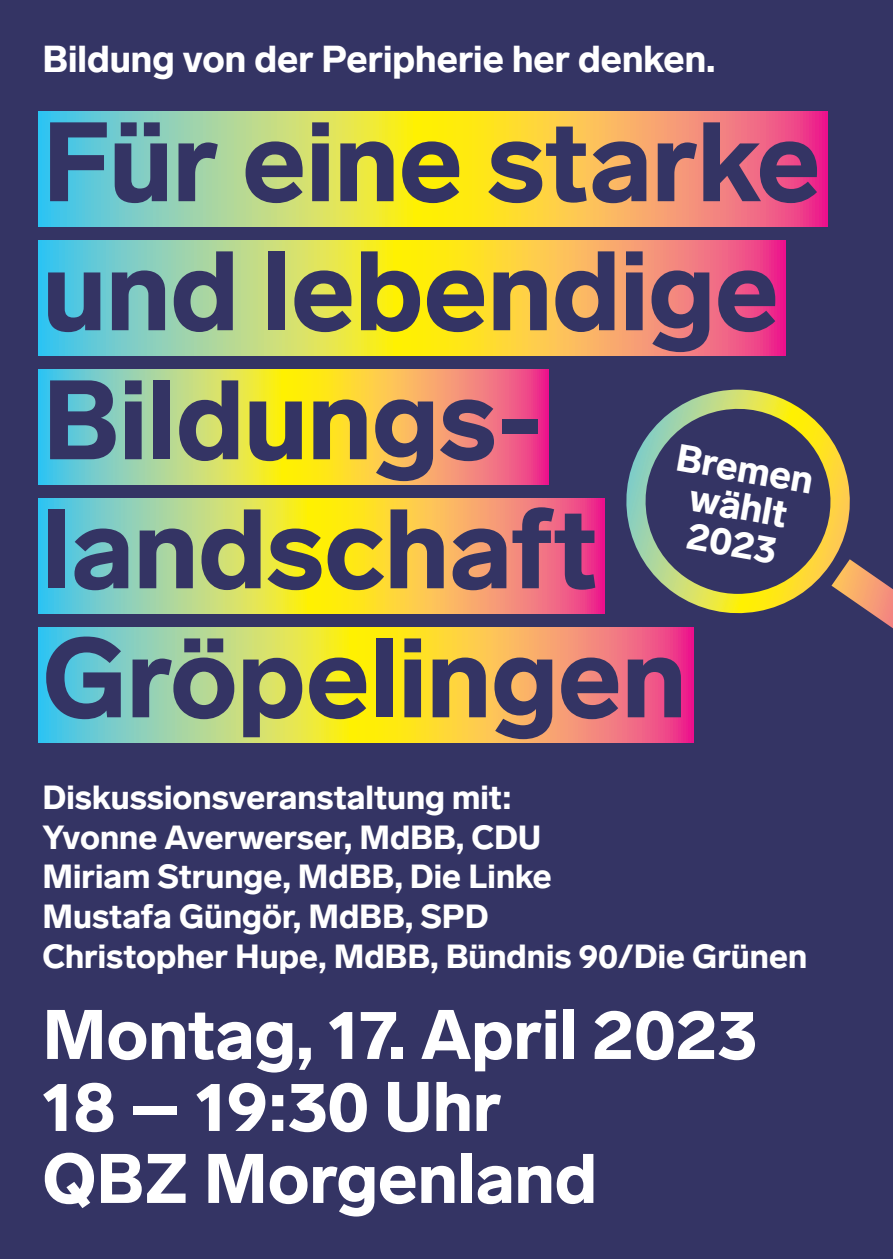
<style>
.page{position:relative;width:893px;height:1259px;background:#343464}
.page>*{position:absolute;margin:0;border:0;box-sizing:border-box;transform-origin:0 0}
.t1{font:900 111px/129px "Lab Grotesque";color:#343464}
.t2{font:900 69px/72px "Lab Grotesque";color:#fff}
.t3{font:900 37.8px/37.8px "Lab Grotesque";color:#fff;text-align:center}
.t4{font:900 36.9px "Lab Grotesque";color:#fff}
.t5{font:900 33px/39.6px "Lab Grotesque";color:#fff}
</style>
<div class="page">
<svg style="left:38px;top:111px;width:789px;height:116px"></svg>
<svg style="left:38px;top:240px;width:748px;height:116px"></svg>
<svg style="left:38px;top:369px;width:511px;height:116px"></svg>
<svg style="left:38px;top:498px;width:566px;height:116px"></svg>
<svg style="left:38px;top:627px;width:655px;height:116px"></svg>
<svg style="left:611px;top:389px;width:282px;height:239px"></svg>
<svg style="left:653px;top:414px;width:172px;height:172px"></svg>
<p class="t4" style="left:43px;top:37px;width:675px">Bildung von der Peripherie her denken.</p>
<h1 class="t1" style="left:43px;top:99px;width:780px">Für eine starke und lebendige<br>Bildungs&shy;landschaft<br>Gröpelingen</h1>
<p class="t3" style="left:680px;top:438px;width:140px;rotate:10deg">Bremen wählt<br>2023</p>
<p class="t5" style="left:43px;top:778px;width:766px">Diskussionsveranstaltung mit:<br>Yvonne Averwerser, MdBB, CDU<br>Miriam Strunge, MdBB, Die Linke<br>Mustafa Güngör, MdBB, SPD<br>Christopher Hupe, MdBB, Bündnis 90/Die Grünen</p>
<h2 class="t2" style="left:43px;top:999px;width:716px">Montag, 17. April 2023<br>18 – 19:30 Uhr<br>QBZ Morgenland</h2>
</div>
